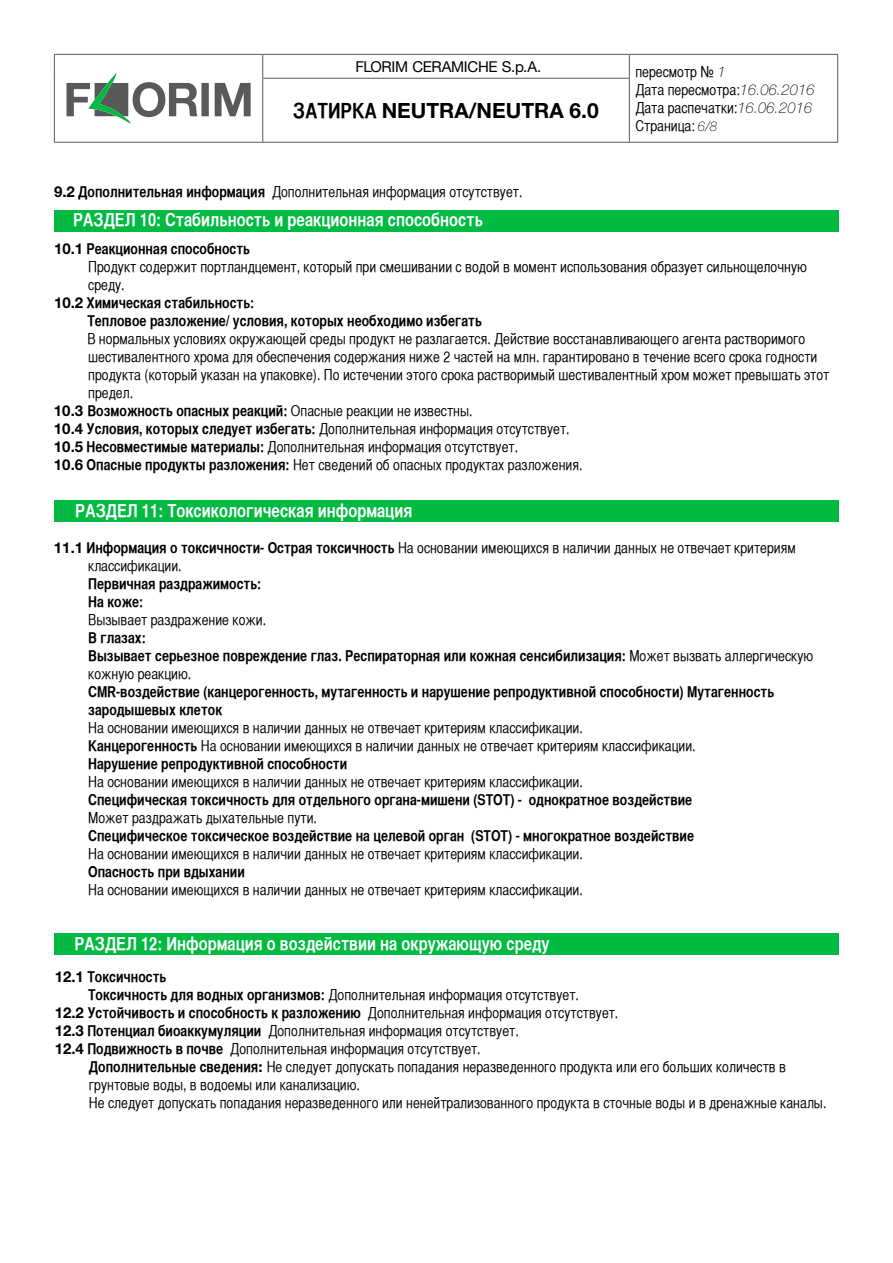
<style>
.page{position:relative;width:893px;height:1263px;background:#fff}
.page>*{position:absolute;margin:0;border:0;box-sizing:border-box;transform-origin:0 0}
.t1{font:700 21px "Helvetica Neue";color:#000}
.t2{font:18px "Helvetica CY Bold";color:#fff}
.t3{font:15px/18px "Helvetica CY Plain";color:#000}
.t4{font:15px/18px "Helvetica CY Bold";color:#000}
.t5{font:15px "Helvetica Neue";letter-spacing:-.02em;color:#000}
.s1{font-family:"Helvetica Neue";font-weight:100;font-style:italic}
.s2{font-family:"Helvetica Neue";font-weight:100;font-style:italic;font-size:13.5px}
.s3{font-family:"Helvetica CY Bold";font-weight:400}
.s4{font-family:"Helvetica Neue";font-weight:700}
.s5{font-family:"Helvetica CY Bold"}
.s6{font-family:"Helvetica CY Plain"}
</style>
<div class="page">
<div style="left:54px;top:933px;width:785px;height:22px;background:#00ba42"></div>
<div style="left:54px;top:500px;width:785px;height:22px;background:#00ba42"></div>
<div style="left:54px;top:210px;width:785px;height:21px;background:#00ba42"></div>
<hr style="left:54px;top:54px;width:209px;height:1px;background:#58595b">
<svg style="left:54px;top:55px;width:1px;height:23px"></svg>
<hr style="left:54px;top:78px;width:1px;height:64px;background:#58595b">
<hr style="left:54px;top:142px;width:209px;height:1px;background:#58595b">
<hr style="left:263px;top:54px;width:366px;height:1px;background:#58595b">
<svg style="left:262px;top:55px;width:1px;height:23px"></svg>
<hr style="left:629px;top:54px;width:209px;height:1px;background:#58595b">
<svg style="left:629px;top:55px;width:1px;height:23px"></svg>
<svg style="left:837px;top:55px;width:1px;height:23px"></svg>
<hr style="left:837px;top:78px;width:1px;height:64px;background:#58595b">
<hr style="left:629px;top:142px;width:209px;height:1px;background:#58595b">
<hr style="left:262px;top:78px;width:368px;height:1px;background:#58595b">
<hr style="left:262px;top:79px;width:1px;height:63px;background:#58595b">
<hr style="left:629px;top:79px;width:1px;height:63px;background:#58595b">
<hr style="left:263px;top:142px;width:366px;height:1px;background:#58595b">
<svg style="left:66px;top:73px;width:185px;height:51px"></svg>
<p class="t5" style="left:356px;top:58px;width:187px">FLORIM CERAMICHE S.p.A.</p>
<p class="t3" style="left:635px;top:63px;width:181px">пересмотр № <span class="s1">1<br></span>Дата пересмотра:<span class="s1">16.06.2016<br></span>Дата распечатки:<span class="s1">16.06.2016<br></span>Страница: <span class="s2">6/8</span></p>
<h1 class="t1" style="left:293px;top:98px;width:307px"><span class="s3">ЗАТИРКА</span> NEUTRA/NEUTRA 6.0</h1>
<p class="t3" style="left:54px;top:182px;width:470px"><span class="s4">9.2</span> <span class="s5">Дополнительная информация</span> Дополнительная информация отсутствует.</p>
<p class="t2" style="left:73px;top:208px;width:411px">РАЗДЕЛ 10: Стабильность и реакционная способность</p>
<p class="t4" style="left:54px;top:240px;width:198px"><span class="s4">10.1</span> Реакционная способность</p>
<p class="t3" style="left:88px;top:258px;width:720px">Продукт содержит портландцемент, который при смешивании с водой в момент использования образует сильнощелочную среду.</p>
<p class="t4" style="left:87px;top:294px;width:396px;text-indent:-33px"><span class="s4">10.2</span> Химическая стабильность:<br>Тепловое разложение/ условия, которых необходимо избегать</p>
<p class="t3" style="left:87px;top:330px;width:744px">В нормальных условиях окружающей среды продукт не разлагается. Действие восстанавливающего агента растворимого шестивалентного хрома для обеспечения содержания ниже 2 частей на млн. гарантировано в течение всего срока годности продукта (который указан на упаковке). По истечении этого срока растворимый шестивалентный хром может превышать этот предел.</p>
<p class="t4" style="left:54px;top:402px;width:420px"><span class="s4">10.3</span> Возможность опасных реакций: <span class="s6">Опасные реакции не известны.</span></p>
<p class="t3" style="left:54px;top:420px;width:530px"><span class="s4">10.4</span> <span class="s5">Условия, которых следует избегать:</span> Дополнительная информация отсутствует.<br><span class="s4">10.5</span> <span class="s5">Несовместимые материалы:</span> Дополнительная информация отсутствует.<br><span class="s4">10.6</span> <span class="s5">Опасные продукты разложения:</span> Нет сведений об опасных продуктах разложения.</p>
<p class="t2" style="left:75px;top:500px;width:339px">РАЗДЕЛ 11: Токсикологическая информация</p>
<p class="t3" style="left:88px;top:539px;width:709px;text-indent:-34px"><span class="s4">11.1</span> <span class="s5">Информация о токсичности- Острая токсичность</span> На основании имеющихся в наличии данных не отвечает критериям классификации.</p>
<p class="t4" style="left:88px;top:574px;width:175px">Первичная раздражимость:<br>На коже:</p>
<p class="t3" style="left:88px;top:611px;width:179px">Вызывает раздражение кожи.</p>
<p class="t4" style="left:88px;top:628px;width:727px">В глазах:<br>Вызывает серьезное повреждение глаз. Респираторная или кожная сенсибилизация: <span class="s6">Может вызвать аллергическую</span></p>
<p class="t3" style="left:88px;top:665px;width:105px">кожную реакцию.</p>
<p class="t4" style="left:88px;top:682px;width:688px">CMR-воздействие (канцерогенность, мутагенность и нарушение репродуктивной способности) Мутагенность зародышевых клеток</p>
<p class="t3" style="left:88px;top:719px;width:609px">На основании имеющихся в наличии данных не отвечает критериям классификации.<br><span class="s5">Канцерогенность</span> На основании имеющихся в наличии данных не отвечает критериям классификации.</p>
<p class="t4" style="left:88px;top:754px;width:261px">Нарушение репродуктивной способности</p>
<p class="t3" style="left:88px;top:773px;width:496px">На основании имеющихся в наличии данных не отвечает критериям классификации.</p>
<p class="t4" style="left:88px;top:790px;width:606px">Специфическая токсичность для отдельного органа-мишени (STOT) - однократное воздействие</p>
<p class="t3" style="left:88px;top:809px;width:230px">Может раздражать дыхательные пути.</p>
<p class="t4" style="left:88px;top:826px;width:608px">Специфическое токсическое воздействие на целевой орган (STOT) - многократное воздействие</p>
<p class="t3" style="left:88px;top:845px;width:496px">На основании имеющихся в наличии данных не отвечает критериям классификации.</p>
<p class="t4" style="left:88px;top:862px;width:158px">Опасность при вдыхании</p>
<p class="t3" style="left:88px;top:881px;width:496px">На основании имеющихся в наличии данных не отвечает критериям классификации.</p>
<p class="t2" style="left:74px;top:933px;width:477px">РАЗДЕЛ 12: Информация о воздействии на окружающую среду</p>
<p class="t4" style="left:55px;top:968px;width:113px"><span class="s4">12.1</span> Токсичность</p>
<p class="t3" style="left:55px;top:986px;width:565px;text-indent:33px"><span class="s5">Токсичность для водных организмов:</span> Дополнительная информация отсутствует.<br><span class="s4">12.2</span> <span class="s5">Устойчивость и способность к разложению</span> Дополнительная информация отсутствует.<br><span class="s4">12.3</span> <span class="s5">Потенциал биоаккумуляции</span> Дополнительная информация отсутствует.<br><span class="s4">12.4</span> <span class="s5">Подвижность в почве</span> Дополнительная информация отсутствует.</p>
<p class="t3" style="left:89px;top:1058px;width:739px"><span class="s5">Дополнительные сведения</span><span class="s4">:</span> Не следует допускать попадания неразведенного продукта или его больших количеств в грунтовые воды, в водоемы или канализацию.<br>Не следует допускать попадания неразведенного или ненейтрализованного продукта в сточные воды и в дренажные каналы.</p>
</div>
